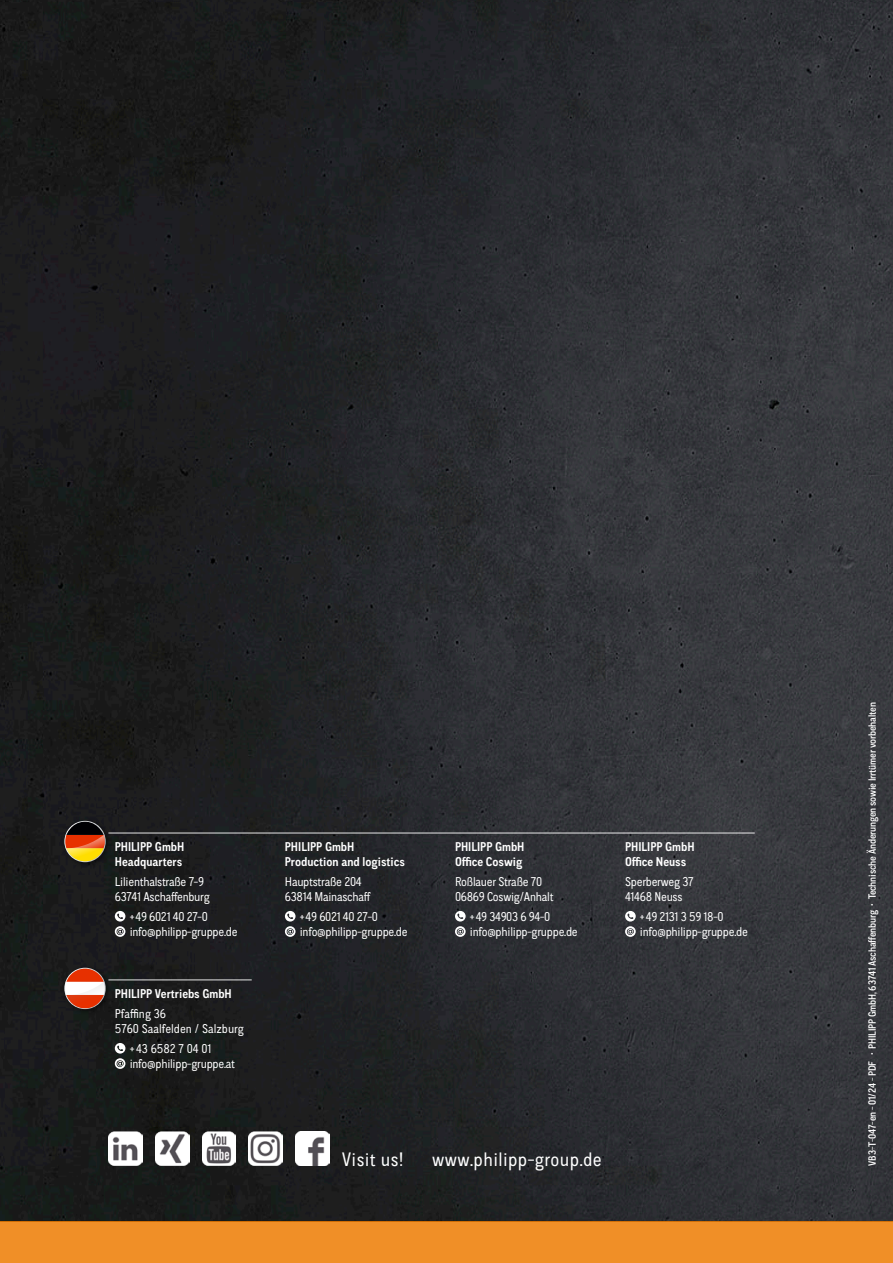
<style>
.page{position:relative;width:893px;height:1263px;background:#fff}
.page>*{position:absolute;margin:0;border:0;box-sizing:border-box;transform-origin:0 0}
.t1{font:19.5px "CA Normal";letter-spacing:.02em;color:#fff}
.t2{font:12.75px/15.3px "CA Normal";letter-spacing:-.02em;color:#fff}
.t3{font:700 12.75px/15.3px "CA Normal";color:#fff}
.t4{font:12.75px/15.3px "CA Normal";color:#fff}
.t5{font:500 10.5px "CA Normal";letter-spacing:-.02em;color:#fff}
</style>
<div class="page">
<img style="left:0;top:0;width:893px;height:1221px">
<div style="left:0;top:1221px;width:893px;height:42px;background:#f08f27"></div>
<div style="left:62px;top:965px;width:50px;height:50px;background:#181a1a"></div>
<svg style="left:64px;top:968px;width:42px;height:41px"></svg>
<svg style="left:65px;top:969px;width:41px;height:41px"></svg>
<svg style="left:115px;top:1043px;width:10px;height:26px"></svg>
<hr style="left:108px;top:832px;width:647px;height:1px;background:#fff">
<hr style="left:108px;top:979px;width:144px;height:1px;background:#fff">
<div style="left:62px;top:818px;width:50px;height:50px;background:#191c1d"></div>
<svg style="left:64px;top:821px;width:42px;height:41px"></svg>
<svg style="left:65px;top:822px;width:41px;height:41px"></svg>
<img style="left:295px;top:1131px;width:34px;height:34px">
<img style="left:109px;top:1131px;width:33px;height:34px">
<img style="left:202px;top:1131px;width:34px;height:34px">
<img style="left:155px;top:1132px;width:34px;height:34px">
<img style="left:249px;top:1131px;width:34px;height:34px">
<svg style="left:115px;top:911px;width:10px;height:26px"></svg>
<svg style="left:285px;top:911px;width:11px;height:26px"></svg>
<svg style="left:455px;top:911px;width:11px;height:26px"></svg>
<svg style="left:625px;top:911px;width:11px;height:26px"></svg>
<p class="t3" style="left:115px;top:839px;width:71px">PHILIPP GmbH<br>Headquarters</p>
<p class="t2" style="left:115px;top:873px;width:97px">Lilienthalstraße 7-9<br>63741 Aschaffenburg</p>
<p class="t2" style="left:130px;top:908px;width:109px">+49 6021 40 27-0 info@philipp-gruppe.de</p>
<p class="t3" style="left:115px;top:986px;width:119px">PHILIPP Vertriebs GmbH</p>
<p class="t4" style="left:115px;top:1005px;width:131px">Pfaffing 36<br>5760 Saalfelden / Salzburg</p>
<p class="t2" style="left:130px;top:1040px;width:107px">+ 43 6582 7 04 01 info@philipp-gruppe.at</p>
<p class="t3" style="left:285px;top:839px;width:121px">PHILIPP GmbH<br>Production and logistics</p>
<p class="t2" style="left:285px;top:873px;width:88px">Hauptstraße 204<br>63814 Mainaschaff</p>
<p class="t2" style="left:300px;top:908px;width:109px">+49 6021 40 27-0 info@philipp-gruppe.de</p>
<p class="t3" style="left:455px;top:839px;width:71px">PHILIPP GmbH<br>Office Coswig</p>
<p class="t2" style="left:455px;top:873px;width:100px">Roßlauer Straße 70<br>06869 Coswig/Anhalt</p>
<p class="t2" style="left:470px;top:908px;width:109px">+49 34903 6 94-0 info@philipp-gruppe.de</p>
<p class="t3" style="left:625px;top:839px;width:71px">PHILIPP GmbH<br>Office Neuss</p>
<p class="t2" style="left:625px;top:873px;width:70px">Sperberweg 37<br>41468 Neuss</p>
<p class="t2" style="left:640px;top:908px;width:109px">+49 2131 3 59 18-0 info@philipp-gruppe.de</p>
<h1 class="t1" style="left:342px;top:1146px;width:63px">Visit us!</h1>
<h1 class="t1" style="left:432px;top:1146px;width:171px">www.philipp-group.de</h1>
<p class="t5" style="left:865px;top:1165px;width:465px;rotate:-90deg">VB3-T-047-en - 01/24 - PDF • PHILIPP GmbH, 63741 Aschaffenburg • Technische Änderungen sowie Irrtümer vorbehalten</p>
</div>
